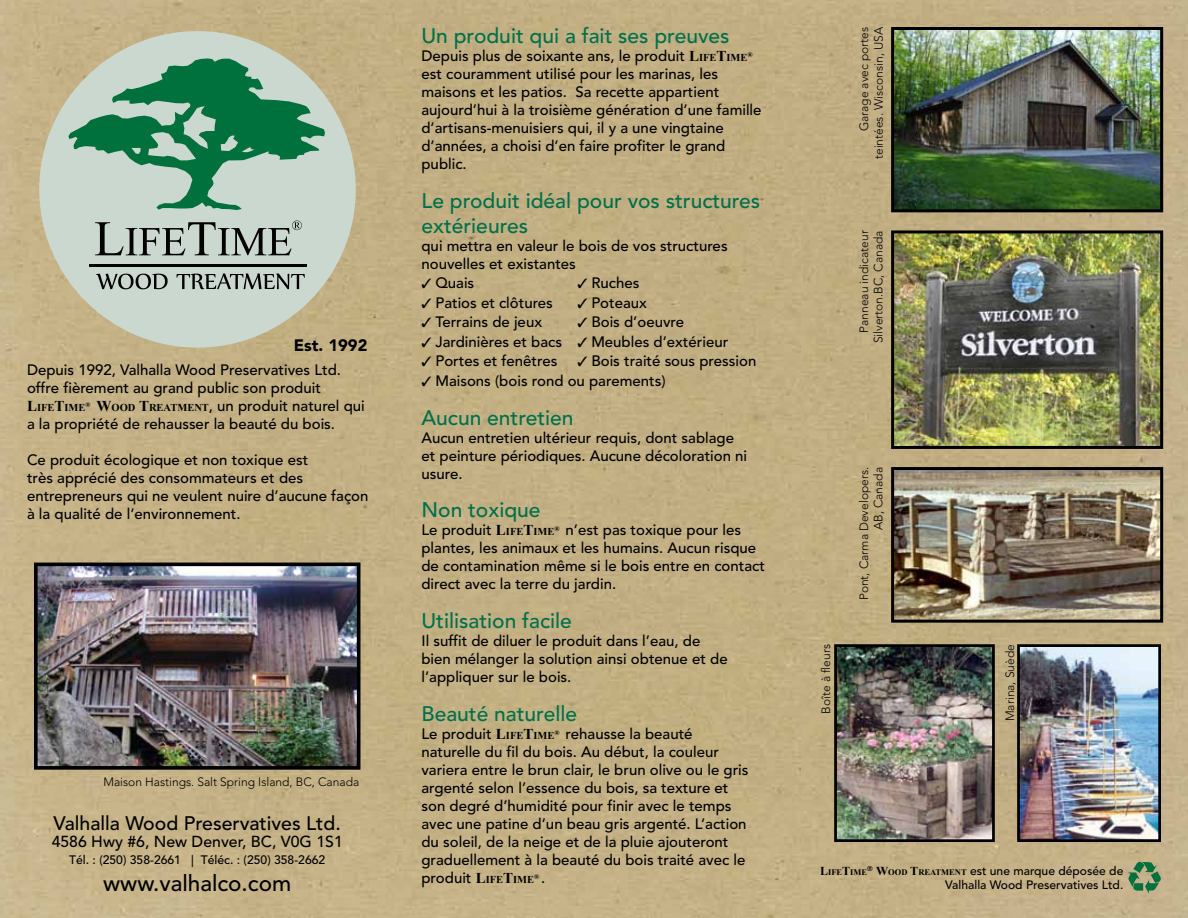
<style>
.page{position:relative;width:1188px;height:918px;background:#fff}
.page>*{position:absolute;margin:0;border:0;box-sizing:border-box;transform-origin:0 0}
.t1{font:500 22.5px "Avenir";color:#000}
.t2{font:500 21px/25.2px "Avenir";color:#00704a}
.t3{font:500 19.5px "Avenir";color:#000}
.t4{font:900 16.5px "Avenir";color:#000}
.t5{font:500 15.9px "Avenir";color:#000}
.t6{font:500 15px/18px "Avenir";color:#000}
.t7{font:500 12.15px/14.5px "Avenir";color:#000;text-align:right}
.t8{font:300 12px/14.4px "Avenir";color:#000;text-align:right}
.t9{font:700 8.4px "Times New Roman";color:#000}
.s1{font-family:"Times New Roman";font-weight:700}
.s2{font-family:"Times New Roman";font-weight:700;font-size:10.5px}
.s3{font-size:12.15px}
.s4{font-family:"Times New Roman";font-weight:700;font-size:8.4px}
</style>
<div class="page">
<img style="left:0;top:0;width:1188px;height:918px">
<img style="left:895px;top:471px;width:264px;height:148px">
<div style="left:891px;top:467px;width:272px;height:156px;border:3px solid #000"></div>
<img style="left:39px;top:568px;width:316px;height:197px">
<div style="left:34px;top:563px;width:326px;height:207px;border:4px solid #000"></div>
<div style="left:39px;top:31px;width:317px;height:317px;background:#cbd8d0;border-radius:50%"></div>
<svg style="left:96px;top:273px;width:209px;height:16px"></svg>
<svg style="left:95px;top:221px;width:207px;height:34px"></svg>
<hr style="left:89px;top:264px;width:217px;height:2px;background:#000">
<svg style="left:68px;top:58px;width:257px;height:152px"></svg>
<img style="left:895px;top:234px;width:264px;height:211px">
<div style="left:891px;top:230px;width:272px;height:219px;border:3px solid #000"></div>
<img style="left:895px;top:31px;width:264px;height:177px">
<div style="left:891px;top:27px;width:272px;height:185px;border:3px solid #000"></div>
<img style="left:838px;top:648px;width:153px;height:190px">
<div style="left:834px;top:644px;width:161px;height:198px;border:3px solid #000"></div>
<img style="left:1021px;top:648px;width:136px;height:190px">
<div style="left:1017px;top:644px;width:144px;height:198px;border:3px solid #000"></div>
<svg style="left:1128px;top:861px;width:34px;height:33px"></svg>
<p class="t4" style="left:294px;top:336px;width:75px">Est. 1992</p>
<p class="t6" style="left:27px;top:361px;width:339px">Depuis 1992, Valhalla Wood Preservatives Ltd. offre fièrement au grand public son produit <span class="s1">L</span><span class="s2">IFE</span><span class="s1">T</span><span class="s2">IME</span><sup>®</sup> <span class="s1">W</span><span class="s2">OOD</span> <span class="s1">T</span><span class="s2">REATMENT</span>, un produit naturel qui a la propriété de rehausser la beauté du bois.</p>
<p class="t6" style="left:27px;top:451px;width:343px">Ce produit écologique et non toxique est<br>très apprécié des consommateurs et des entrepreneurs qui ne veulent nuire d’aucune façon à la qualité de l’environnement.</p>
<p class="t8" style="left:103px;top:775px;width:257px">Maison Hastings. Salt Spring Island, BC, Canada</p>
<h3 class="t3" style="left:54px;top:812px;width:289px">Valhalla Wood Preservatives Ltd.</h3>
<p class="t5" style="left:52px;top:833px;width:293px">4586 Hwy #6, New Denver, BC, V0G 1S1</p>
<p class="t7" style="left:69px;top:853px;width:258px">Tél. : (250) 358-2661 | Téléc. : (250) 358-2662</p>
<h1 class="t1" style="left:103px;top:871px;width:190px">www.valhalco.com</h1>
<h2 class="t2" style="left:422px;top:24px;width:310px">Un produit qui a fait ses preuves</h2>
<p class="t6" style="left:421px;top:47px;width:342px">Depuis plus de soixante ans, le produit <span class="s1">L</span><span class="s2">IFE</span><span class="s1">T</span><span class="s2">IME</span><sup>® </sup>est couramment utilisé pour les marinas, les maisons et les patios. Sa recette appartient aujourd’hui à la troisième génération d’une famille d’artisans-menuisiers qui, il y a une vingtaine d’années, a choisi d’en faire profiter le grand public.</p>
<h2 class="t2" style="left:422px;top:188px;width:340px">Le produit idéal pour vos structures extérieures</h2>
<p class="t6" style="left:422px;top:237px;width:308px">qui mettra en valeur le bois de vos structures nouvelles et existantes</p>
<p class="t6" style="left:422px;top:275px;width:54px">✓ Quais</p>
<p class="t6" style="left:577px;top:275px;width:64px">✓ Ruches</p>
<p class="t6" style="left:422px;top:294px;width:133px">✓ Patios et clôtures</p>
<p class="t6" style="left:577px;top:294px;width:71px">✓ Poteaux</p>
<p class="t6" style="left:422px;top:314px;width:122px">✓ Terrains de jeux</p>
<p class="t6" style="left:577px;top:314px;width:108px">✓ Bois d’oeuvre</p>
<p class="t6" style="left:422px;top:333px;width:308px">✓ Jardinières et bacs ✓ Meubles d’extérieur</p>
<p class="t6" style="left:422px;top:353px;width:137px">✓ Portes et fenêtres</p>
<p class="t6" style="left:577px;top:353px;width:180px">✓ Bois traité sous pression</p>
<p class="t6" style="left:422px;top:372px;width:246px">✓ Maisons (bois rond ou parements)</p>
<h2 class="t2" style="left:422px;top:405px;width:154px">Aucun entretien</h2>
<p class="t6" style="left:422px;top:429px;width:327px">Aucun entretien ultérieur requis, dont sablage et peinture périodiques. Aucune décoloration ni usure.</p>
<h2 class="t2" style="left:422px;top:498px;width:121px">Non toxique</h2>
<p class="t6" style="left:421px;top:522px;width:345px">Le produit <span class="s1">L</span><span class="s2">IFE</span><span class="s1">T</span><span class="s2">IME</span><sup>®</sup> n’est pas toxique pour les plantes, les animaux et les humains. Aucun risque de contamination même si le bois entre en contact direct avec la terre du jardin.</p>
<h2 class="t2" style="left:422px;top:609px;width:152px">Utilisation facile</h2>
<p class="t6" style="left:422px;top:632px;width:308px">Il suffit de diluer le produit dans l’eau, de bien mélanger la solution ainsi obtenue et de l’appliquer sur le bois.</p>
<h2 class="t2" style="left:422px;top:701px;width:157px">Beauté naturelle</h2>
<p class="t6" style="left:421px;top:725px;width:328px">Le produit <span class="s1">L</span><span class="s2">IFE</span><span class="s1">T</span><span class="s2">IME</span><sup>®</sup> rehausse la beauté naturelle du fil du bois. Au début, la couleur variera entre le brun clair, le brun olive ou le gris argenté selon l’essence du bois, sa texture et son degré d’humidité pour finir avec le temps avec une patine d’un beau gris argenté. L’action du soleil, de la neige et de la pluie ajouteront graduellement à la beauté du bois traité avec le produit <span class="s1">L</span><span class="s2">IFE</span><span class="s1">T</span><span class="s2">IME</span><sup>®</sup> .</p>
<p class="t8" style="left:857px;top:159px;width:134px;rotate:-90deg">Garage avec portes teintées. Wisconsin, USA</p>
<p class="t8" style="left:857px;top:343px;width:114px;rotate:-90deg">Panneau indicateur<br>Silverton.BC, Canada</p>
<p class="t8" style="left:819px;top:714px;width:71px;rotate:-90deg">Boîte à fleurs</p>
<p class="t8" style="left:857px;top:600px;width:135px;rotate:-90deg">Pont, Carma Developers.<br>AB, Canada</p>
<p class="t8" style="left:1003px;top:721px;width:78px;rotate:-90deg">Marina, Suède</p>
<p class="t9" style="left:820px;top:866px;width:49px"><span class="s3">L</span>IFE<span class="s3">T</span>IME</p>
<p class="t7" style="left:867px;top:864px;width:258px"><sup>®</sup> <span class="s1">W</span><span class="s4">OOD</span> <span class="s1">T</span><span class="s4">REATMENT</span> est une marque déposée de<br>Valhalla Wood Preservatives Ltd.</p>
</div>
